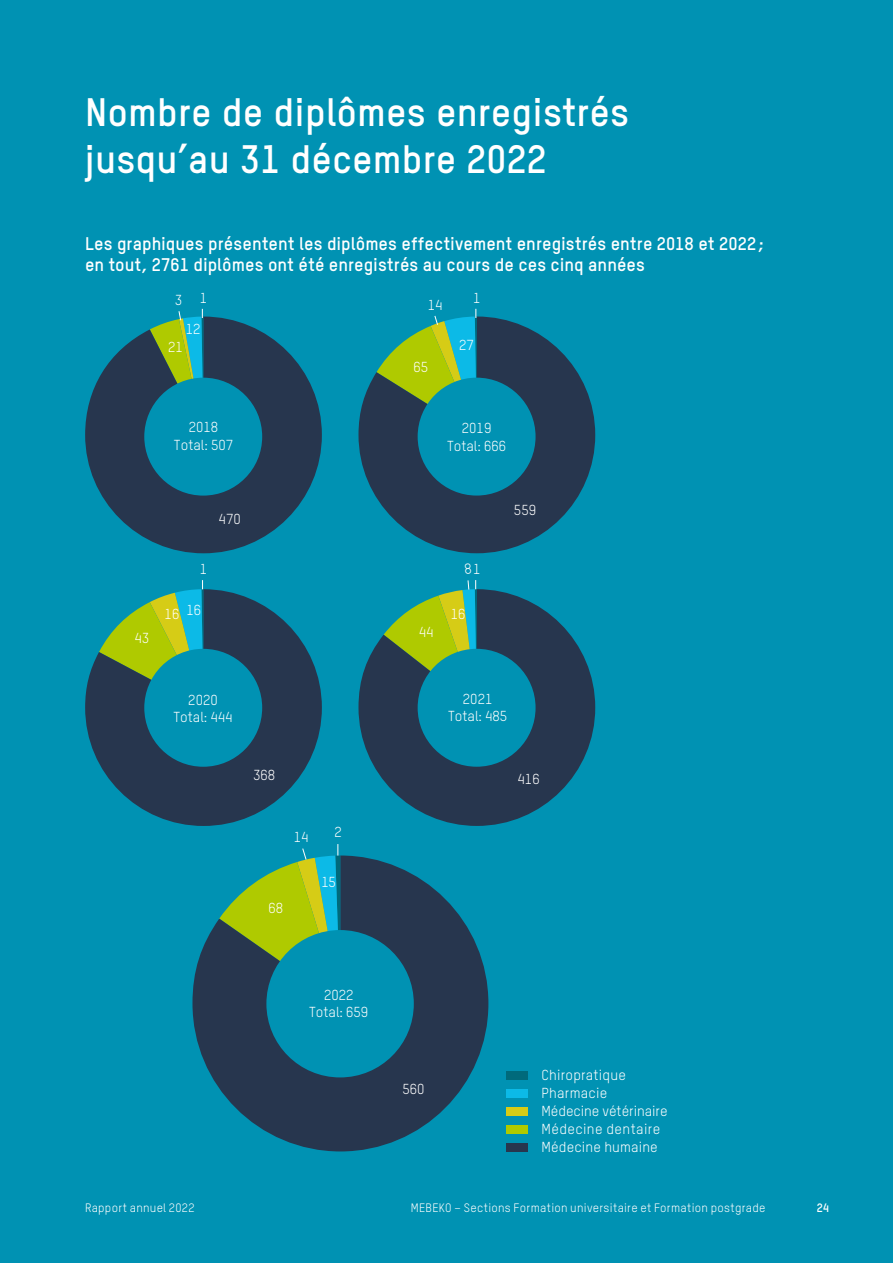
<style>
.page{position:relative;width:893px;height:1263px;background:#0092b3}
.page>*{position:absolute;margin:0;border:0;box-sizing:border-box;transform-origin:0 0}
.Inhalt_01_Titel_Grafiken{font:700 39px/46.5px "TSTARPRO";letter-spacing:.005em;color:#fff}
.Inhalt_03_Zwischentitel_Grafik{font:700 18px/21px "TSTARPRO";letter-spacing:.005em;color:#fff}
.t1{font:14.25px/17.1px "TSTARPRO";color:#fff;text-align:center}
.t2{font:12px "TSTARPRO";letter-spacing:.02em;color:#fff}
.t3{font:700 12px "TSTARPRO";color:#fff}
</style>
<div class="page">
<svg style="left:85px;top:317px;width:237px;height:236px;fill:#27364e"></svg>
<svg style="left:85px;top:589px;width:237px;height:237px;fill:#27364e"></svg>
<svg style="left:192px;top:855px;width:296px;height:296px;fill:#27364e"></svg>
<svg style="left:358px;top:316px;width:237px;height:237px;fill:#27364e"></svg>
<svg style="left:358px;top:589px;width:237px;height:237px;fill:#27364e"></svg>
<div style="left:506px;top:1071px;width:21px;height:9px;background:#006a7b"></div>
<div style="left:506px;top:1089px;width:21px;height:9px;background:#0cbae7"></div>
<div style="left:506px;top:1107px;width:21px;height:9px;background:#d6cc16"></div>
<div style="left:506px;top:1125px;width:21px;height:9px;background:#afca00"></div>
<div style="left:506px;top:1143px;width:21px;height:9px;background:#27364e"></div>
<div style="left:144px;top:378px;width:118px;height:118px;background:#0092b3;border-radius:50%"></div>
<div style="left:144px;top:649px;width:118px;height:118px;background:#0092b3;border-radius:50%"></div>
<div style="left:266px;top:930px;width:148px;height:147px;background:#0092b3;border-radius:50%"></div>
<div style="left:418px;top:378px;width:118px;height:118px;background:#0092b3;border-radius:50%"></div>
<div style="left:418px;top:649px;width:118px;height:118px;background:#0092b3;border-radius:50%"></div>
<svg style="left:99px;top:580px;width:104px;height:128px"></svg>
<svg style="left:150px;top:309px;width:53px;height:102px"></svg>
<svg style="left:376px;top:309px;width:101px;height:126px"></svg>
<svg style="left:219px;top:844px;width:121px;height:159px"></svg>
<svg style="left:384px;top:580px;width:93px;height:127px"></svg>
<p class="Inhalt_01_Titel_Grafiken" style="left:85px;top:88px;width:546px">Nombre de diplômes enregistrés jusqu’au 31 décembre 2022</p>
<p class="Inhalt_03_Zwischentitel_Grafik" style="left:85px;top:233px;width:680px">Les graphiques présentent les diplômes effectivement enregistrés entre 2018 et 2022; en tout, 2761 diplômes ont été enregistrés au cours de ces cinq années</p>
<p class="t1" style="left:175px;top:290px;width:34px">3 1</p>
<p class="t1" style="left:186px;top:320px;width:16px">12</p>
<p class="t1" style="left:168px;top:338px;width:16px">21</p>
<p class="t1" style="left:174px;top:419px;width:61px">2018<br>Total: 507</p>
<p class="t1" style="left:135px;top:629px;width:16px">43</p>
<p class="t1" style="left:219px;top:510px;width:24px">470</p>
<p class="t1" style="left:200px;top:560px;width:9px">1</p>
<p class="t1" style="left:165px;top:603px;width:38px">16 16</p>
<p class="t1" style="left:173px;top:691px;width:61px">2020<br>Total: 444</p>
<p class="t1" style="left:253px;top:766px;width:24px">368</p>
<p class="t1" style="left:294px;top:828px;width:16px">14</p>
<p class="t1" style="left:268px;top:900px;width:16px">68</p>
<p class="t1" style="left:335px;top:823px;width:9px">2</p>
<p class="t1" style="left:321px;top:873px;width:16px">15</p>
<p class="t1" style="left:309px;top:986px;width:61px">2022<br>Total: 659</p>
<p class="t1" style="left:428px;top:296px;width:16px">14</p>
<p class="t1" style="left:414px;top:358px;width:16px">65</p>
<p class="t1" style="left:473px;top:289px;width:9px">1</p>
<p class="t1" style="left:459px;top:336px;width:16px">27</p>
<p class="t1" style="left:447px;top:420px;width:61px">2019<br>Total: 666</p>
<p class="t1" style="left:419px;top:623px;width:16px">44</p>
<p class="t1" style="left:473px;top:560px;width:9px">1</p>
<p class="t1" style="left:451px;top:605px;width:16px">16</p>
<p class="t1" style="left:514px;top:501px;width:24px">559</p>
<p class="t1" style="left:448px;top:690px;width:61px">2021<br>Total: 485</p>
<p class="t1" style="left:518px;top:770px;width:24px">416</p>
<p class="t1" style="left:403px;top:1080px;width:24px">560</p>
<p class="t1" style="left:541px;top:1065px;width:128px;line-height:18px;text-align:left">Chiropratique<br>Pharmacie<br>Médecine vétérinaire<br>Médecine dentaire<br>Médecine humaine</p>
<p class="t2" style="left:85px;top:1200px;width:111px">Rapport annuel 2022</p>
<p class="t2" style="left:411px;top:1200px;width:356px">MEBEKO – Sections Formation universitaire et Formation postgrade</p>
<p class="t3" style="left:817px;top:1200px;width:14px">24</p>
</div>
